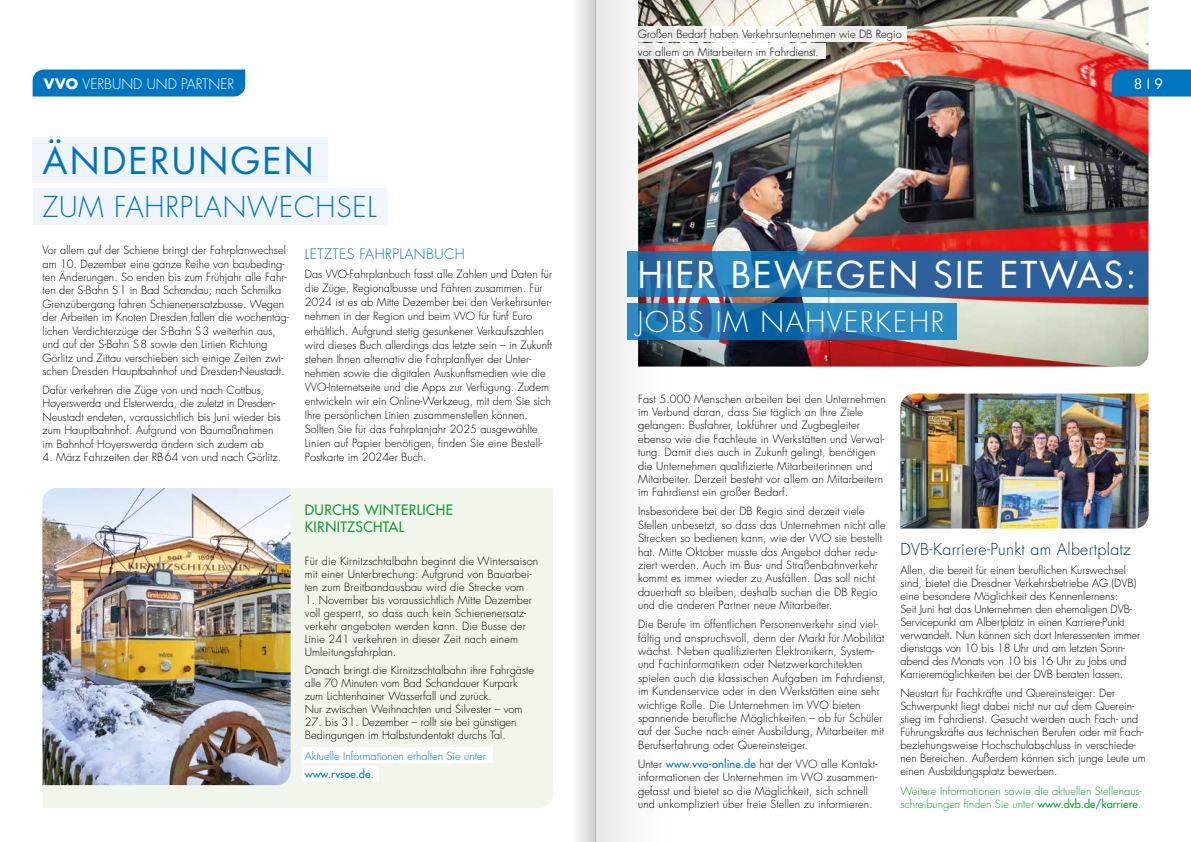
<style>
.page{position:relative;width:1191px;height:842px;background:#fff}
.page>*{position:absolute;margin:0;border:0;box-sizing:border-box;transform-origin:0 0}
.t1{font:36px "Futura Std";letter-spacing:.05em;color:#fff}
.t2{font:36px "Futura Std";letter-spacing:.06em;color:#0075bf}
.t3{font:300 28px "Futura Std";letter-spacing:.03em;color:#0075bf}
.t4{font:300 28px "Futura Std";letter-spacing:.06em;color:#fff}
.t5{font:300 16px "Futura Std";letter-spacing:.02em;color:#00305d}
.t6{font:500 14px/17px "Futura Std";letter-spacing:.03em;color:#159a34}
.t7{font:300 14px "Futura Std";color:#fff}
.t8{font:300 14px "Futura Std";letter-spacing:.03em;color:#0075bf}
.t9{font:14px "Futura Std";color:#fff}
.t10{font:300 11px/13.4px "Futura Std";color:#000}
.t11{font:300 11px/13px "Futura Std";color:#159a34}
.t12{font:300 11px/18.7px "Futura Std";color:#0075bf}
.s1{font-weight:700}
.s2{font-weight:500}
.s3{font-weight:500;color:#0075bf}
</style>
<div class="page">
<div style="left:43px;top:488px;width:510px;height:320px;background:#f1f6ec"></div>
<img style="left:900px;top:394px;width:248px;height:135px">
<img style="left:726px;top:0;width:422px;height:367px">
<img style="left:43px;top:488px;width:248px;height:297px">
<svg style="left:726px;top:44px;width:100px;height:15px"></svg>
<svg style="left:726px;top:26px;width:181px;height:15px;fill:#f9f7f5"></svg>
<svg style="left:726px;top:252px;width:422px;height:45px;background:#2966a2"></svg>
<svg style="left:726px;top:303px;width:231px;height:37px;background:#1f7bb6"></svg>
<div style="left:302px;top:747px;width:190px;height:16px;background:#fff"></div>
<div style="left:302px;top:766px;width:76px;height:15px;background:#fff"></div>
<div style="left:33px;top:188px;width:353px;height:37px;background:#eaf0fa"></div>
<div style="left:33px;top:137px;width:295px;height:45px;background:#eaf0fa"></div>
<div style="left:1111px;top:70px;width:80px;height:27px;background:#0075bf"></div>
<div style="left:33px;top:70px;width:212px;height:27px;background:#0075bf"></div>
<img style="left:595px;top:0;width:131px;height:842px">
<svg style="left:577px;top:0;width:18px;height:842px"></svg>
<p class="t10" style="left:638px;top:26px;width:265px;line-height:17.2px">Großen Bedarf haben Verkehrsunternehmen wie DB Regio vor allem an Mitarbeitern im Fahrdienst.</p>
<p class="t7" style="left:44px;top:75px;width:192px"><span class="s1">VVO</span> VERBUND UND PARTNER</p>
<p class="t9" style="left:1133px;top:75px;width:31px">8 I 9</p>
<h1 class="t2" style="left:43px;top:137px;width:273px">ÄNDERUNGEN</h1>
<h2 class="t3" style="left:43px;top:190px;width:336px">ZUM FAHRPLANWECHSEL</h2>
<p class="t10" style="left:43px;top:244px;width:248px">Vor allem auf der Schiene bringt der Fahrplanwechsel am 10. Dezember eine ganze Reihe von baubeding&shy;ten Änderungen. So enden bis zum Frühjahr alle Fahr&shy;ten der S-Bahn S1 in Bad Schandau; nach Schmilka Grenzübergang fahren Schienenersatzbusse. Wegen der Arbeiten im Knoten Dresden fallen die wochentäg&shy;lichen Verdichterzüge der S-Bahn S3 weiterhin aus, und auf der S-Bahn S8 sowie den Linien Richtung Görlitz und Zittau verschieben sich einige Zeiten zwi&shy;schen Dresden Hauptbahnhof und Dresden-Neustadt.</p>
<p class="t10" style="left:43px;top:384px;width:239px">Dafür verkehren die Züge von und nach Cottbus, Hoyerswerda und Elsterwerda, die zuletzt in Dresden-Neustadt endeten, voraussichtlich bis Juni wieder bis zum Hauptbahnhof. Aufgrund von Baumaßnahmen im Bahnhof Hoyerswerda ändern sich zudem ab</p>
<p class="t10" style="left:43px;top:451px;width:240px">4. März Fahrzeiten der RB64 von und nach Görlitz.</p>
<p class="t8" style="left:305px;top:245px;width:161px">LETZTES FAHRPLANBUCH</p>
<p class="t10" style="left:305px;top:268px;width:249px;line-height:14.1px">Das VVO-Fahrplanbuch fasst alle Zahlen und Daten für die Züge, Regionalbusse und Fähren zusammen. Für 2024 ist es ab Mitte Dezember bei den Verkehrsunter&shy;nehmen in der Region und beim VVO für fünf Euro erhältlich. Aufgrund stetig gesunkener Verkaufszahlen wird dieses Buch allerdings das letzte sein – in Zukunft stehen Ihnen alternativ die Fahrplanflyer der Unter&shy;nehmen sowie die digitalen Auskunftsmedien wie die VVO-Internetseite und die Apps zur Verfügung. Zudem entwickeln wir ein Online-Werkzeug, mit dem Sie sich Ihre persönlichen Linien zusammenstellen können.<br>Sollten Sie für das Fahrplanjahr 2025 ausgewählte Linien auf Papier benötigen, finden Sie eine Bestell-Postkarte im 2024er Buch.</p>
<p class="t6" style="left:305px;top:501px;width:150px">DURCHS WINTERLICHE<br>KIRNITZSCHTAL</p>
<p class="t10" style="left:305px;top:554px;width:235px;line-height:13px">Für die Kirnitzschtalbahn beginnt die Wintersaison mit einer Unterbrechung: Aufgrund von Bauarbei&shy;ten zum Breitbandausbau wird die Strecke vom</p>
<p class="t10" style="left:305px;top:593px;width:229px;line-height:13px">1. November bis voraussichtlich Mitte Dezember voll gesperrt, so dass auch kein Schienenersatz&shy;verkehr angeboten werden kann. Die Busse der Linie 241 verkehren in dieser Zeit nach einem Umleitungsfahrplan.</p>
<p class="t10" style="left:305px;top:664px;width:231px;line-height:13px">Danach bringt die Kirnitzschtalbahn ihre Fahrgäste alle 70 Minuten vom Bad Schandauer Kurpark zum Lichtenhainer Wasserfall und zurück.<br>Nur zwischen Weihnachten und Silvester – vom</p>
<p class="t10" style="left:305px;top:716px;width:213px;line-height:13px">27. bis 31. Dezember – rollt sie bei günstigen<br>Bedingungen im Halbstundentakt durchs Tal.</p>
<p class="t12" style="left:305px;top:746px;width:182px">Aktuelle Informationen erhalten Sie unter <span class="s2">www.rvsoe.de</span>.</p>
<h1 class="t1" style="left:637px;top:252px;width:500px">HIER BEWEGEN SIE ETWAS:</h1>
<h2 class="t4" style="left:637px;top:304px;width:308px">JOBS IM NAHVERKEHR</h2>
<p class="t10" style="left:638px;top:392px;width:249px">Fast 5.000 Menschen arbeiten bei den Unternehmen im Verbund daran, dass Sie täglich an Ihre Ziele gelangen: Busfahrer, Lokführer und Zugbegleiter ebenso wie die Fachleute in Werkstätten und Verwal&shy;tung. Damit dies auch in Zukunft gelingt, benötigen die Unternehmen qualifizierte Mitarbeiterinnen und Mitarbeiter. Derzeit besteht vor allem an Mitarbeitern im Fahrdienst ein großer Bedarf.</p>
<p class="t10" style="left:638px;top:505px;width:249px">Insbesondere bei der DB Regio sind derzeit viele Stellen unbesetzt, so dass das Unternehmen nicht alle Strecken so bedienen kann, wie der VVO sie bestellt hat. Mitte Oktober musste das Angebot daher redu&shy;ziert werden. Auch im Bus- und Straßenbahnverkehr kommt es immer wieder zu Ausfällen. Das soll nicht dauerhaft so bleiben, deshalb suchen die DB Regio und die anderen Partner neue Mitarbeiter.</p>
<p class="t10" style="left:638px;top:618px;width:249px">Die Berufe im öffentlichen Personenverkehr sind viel&shy;fältig und anspruchsvoll, denn der Markt für Mobilität wächst. Neben qualifizierten Elektronikern, System&shy;und Fachinformatikern oder Netzwerkarchitekten spielen auch die klassischen Aufgaben im Fahrdienst, im Kundenservice oder in den Werkstätten eine sehr wichtige Rolle. Die Unternehmen im VVO bieten spannende berufliche Möglichkeiten – ob für Schüler auf der Suche nach einer Ausbildung, Mitarbeiter mit Berufserfahrung oder Quereinsteiger.</p>
<p class="t10" style="left:638px;top:757px;width:241px">Unter <span class="s3">www.vvo-online.de</span> hat der VVO alle Kontakt&shy;informationen der Unternehmen im VVO zusammen&shy;gefasst und bietet so die Möglichkeit, sich schnell und unkompliziert über freie Stellen zu informieren.</p>
<h3 class="t5" style="left:900px;top:540px;width:232px">DVB-Karriere-Punkt am Albertplatz</h3>
<p class="t10" style="left:900px;top:564px;width:241px;line-height:13px">Allen, die bereit für einen beruflichen Kurswechsel sind, bietet die Dresdner Verkehrsbetriebe AG (DVB) eine besondere Möglichkeit des Kennenlernens:<br>Seit Juni hat das Unternehmen den ehemaligen DVB-Servicepunkt am Albertplatz in einen Karriere-Punkt verwandelt. Nun können sich dort Interessenten immer dienstags von 10 bis 18 Uhr und am letzten Sonn&shy;abend des Monats von 10 bis 16 Uhr zu Jobs und Karrieremöglichkeiten bei der DVB beraten lassen.</p>
<p class="t10" style="left:900px;top:687px;width:247px;line-height:13px">Neustart für Fachkräfte und Quereinsteiger: Der Schwerpunkt liegt dabei nicht nur auf dem Querein&shy;stieg im Fahrdienst. Gesucht werden auch Fach- und Führungskräfte aus technischen Berufen oder mit Fach&shy;beziehungsweise Hochschulabschluss in verschiede&shy;nen Bereichen. Außerdem können sich junge Leute um einen Ausbildungsplatz bewerben.</p>
<p class="t11" style="left:900px;top:785px;width:243px">Weitere Informationen sowie die aktuellen Stellenaus&shy;schreibungen finden Sie unter <span class="s2">www.dvb.de/karriere</span>.</p>
</div>
